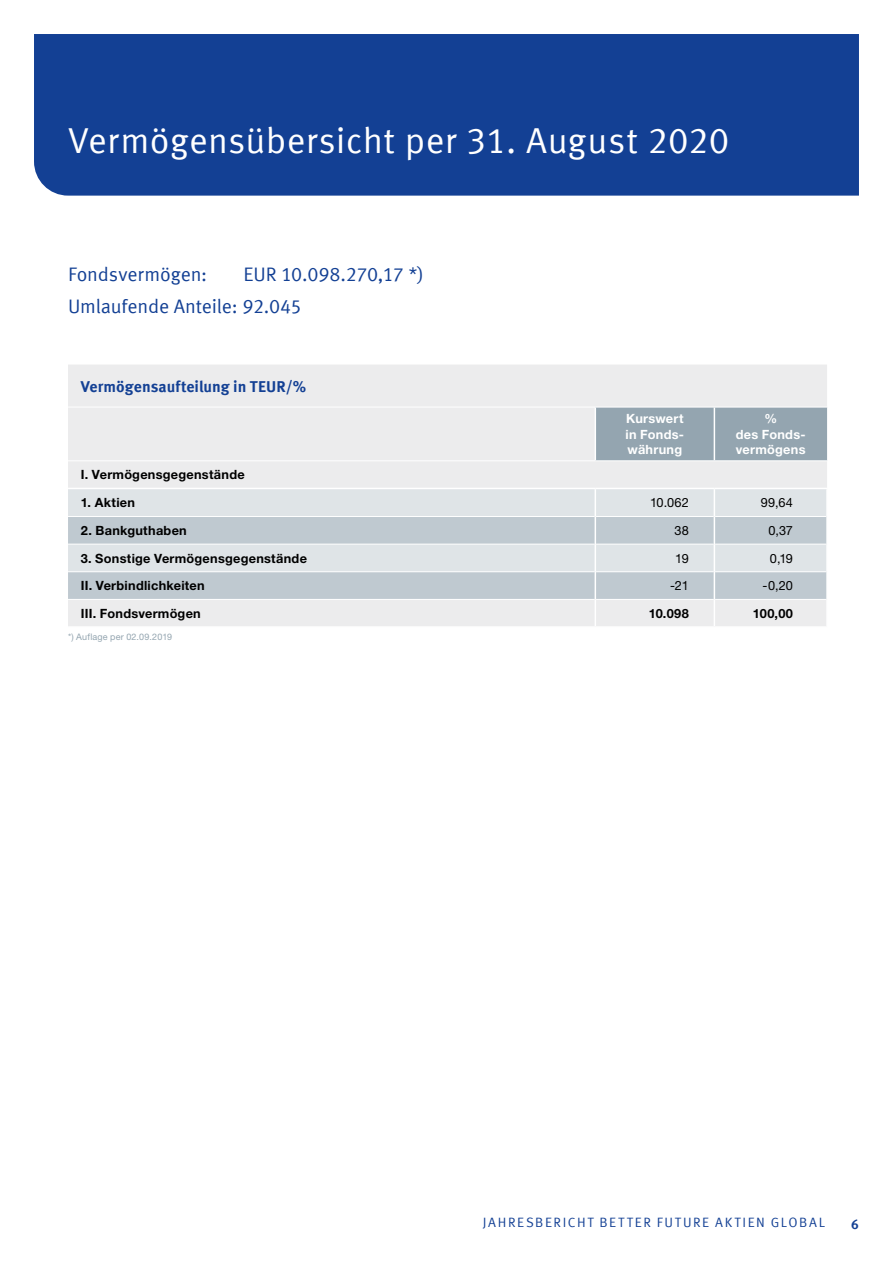
<style>
.page{position:relative;width:893px;height:1263px;background:#fff}
.page>*{position:absolute;margin:0;border:0;box-sizing:border-box;transform-origin:0 0}
.t1{font:36px "Meta Offc Pro Norm";letter-spacing:.01em;color:#fff}
.t2{font:19.5px/32px "Meta Offc Pro Norm";letter-spacing:-.01em;color:#134094}
.t3{font:700 15.75px "Meta Offc Pro";color:#134094}
.t4{font:13.5px "Meta Offc Pro Norm";letter-spacing:.12em;color:#134094}
.t5{font:700 13.5px "Meta Offc Pro";color:#134094}
.t6{font:700 12.75px "Helvetica Neue LTW1 G";letter-spacing:.02em;color:#000}
.t7{font:700 12.75px/15.9px "Helvetica Neue LTW1 G";letter-spacing:.02em;color:#fff;text-align:justify}
.t8{font:12.75px "Helvetica Neue LTW1 G";letter-spacing:-.005em;color:#000}
.t9{font:9px "Helvetica Neue LTW1 G";letter-spacing:.025em;color:#94a5b0}
</style>
<div class="page">
<div style="left:34px;top:34px;width:825px;height:162px;background:#134094"></div>
<div style="left:68px;top:365px;width:759px;height:123px;background:#ececed"></div>
<div style="left:596px;top:408px;width:231px;height:52px;background:#94a5b0"></div>
<hr style="left:68px;top:407px;width:527px;height:1px;background:#fff">
<hr style="left:595px;top:407px;width:119px;height:1px;background:#fff">
<hr style="left:714px;top:407px;width:113px;height:1px;background:#fff">
<hr style="left:68px;top:460px;width:527px;height:1px;background:#fff">
<hr style="left:595px;top:460px;width:119px;height:1px;background:#fff">
<hr style="left:714px;top:460px;width:113px;height:1px;background:#fff">
<hr style="left:595px;top:407px;width:1px;height:53px;background:#fff">
<hr style="left:714px;top:407px;width:1px;height:53px;background:#fff">
<svg style="left:68px;top:489px;width:758px;height:137px;background:#d6dbe0"></svg>
<h1 class="t1" style="left:68px;top:113px;width:663px">Vermögensübersicht per 31. August 2020</h1>
<h2 class="t2" style="left:68px;top:257px;width:357px;text-indent:176px">EU R 10.098.270,17 *)<br>U mlaufende Anteile: 92.045</h2>
<h2 class="t2" style="left:68px;top:257px;width:141px">Fondsvermögen:</h2>
<p class="t3" style="left:81px;top:374px;width:227px">Vermögensaufteilung in TEUR/%</p>
<p class="t7" style="left:626px;top:410px;width:60px">Kurswert in Fonds&shy;währung</p>
<p class="t7" style="left:736px;top:410px;width:71px;text-align:center">%<br>des Fonds&shy;vermögens</p>
<p class="t6" style="left:81px;top:467px;width:165px">I. Vermögensgegenstände</p>
<p class="t6" style="left:81px;top:495px;width:56px">1. Aktien</p>
<p class="t8" style="left:650px;top:495px;width:40px">10.062</p>
<p class="t8" style="left:761px;top:495px;width:34px">99,64</p>
<p class="t6" style="left:81px;top:522px;width:108px">2. Bankguthaben</p>
<p class="t8" style="left:675px;top:522px;width:16px">38</p>
<p class="t8" style="left:768px;top:522px;width:26px">0,37</p>
<p class="t6" style="left:81px;top:550px;width:228px">3. Sonstige Vermögensgegenstände</p>
<p class="t8" style="left:675px;top:550px;width:15px">19</p>
<p class="t8" style="left:770px;top:550px;width:25px">0,19</p>
<p class="t6" style="left:81px;top:578px;width:125px">II. Verbindlichkeiten</p>
<p class="t8" style="left:670px;top:578px;width:20px">-21</p>
<p class="t8" style="left:763px;top:578px;width:32px">-0,20</p>
<p class="t6" style="left:81px;top:605px;width:122px">III. Fondsvermögen</p>
<p class="t6" style="left:649px;top:605px;width:42px">10.098</p>
<p class="t6" style="left:753px;top:605px;width:42px">100,00</p>
<p class="t9" style="left:68px;top:631px;width:106px">*) Auflage per 02.09.2019</p>
<p class="t4" style="left:483px;top:1211px;width:136px">JAHRESBERICHT Better</p>
<p class="t4" style="left:657px;top:1211px;width:142px">Future Aktien Globa</p>
<p class="t4" style="left:819px;top:1211px;width:8px">l</p>
<p class="t5" style="left:851px;top:1214px;width:9px">6</p>
</div>
